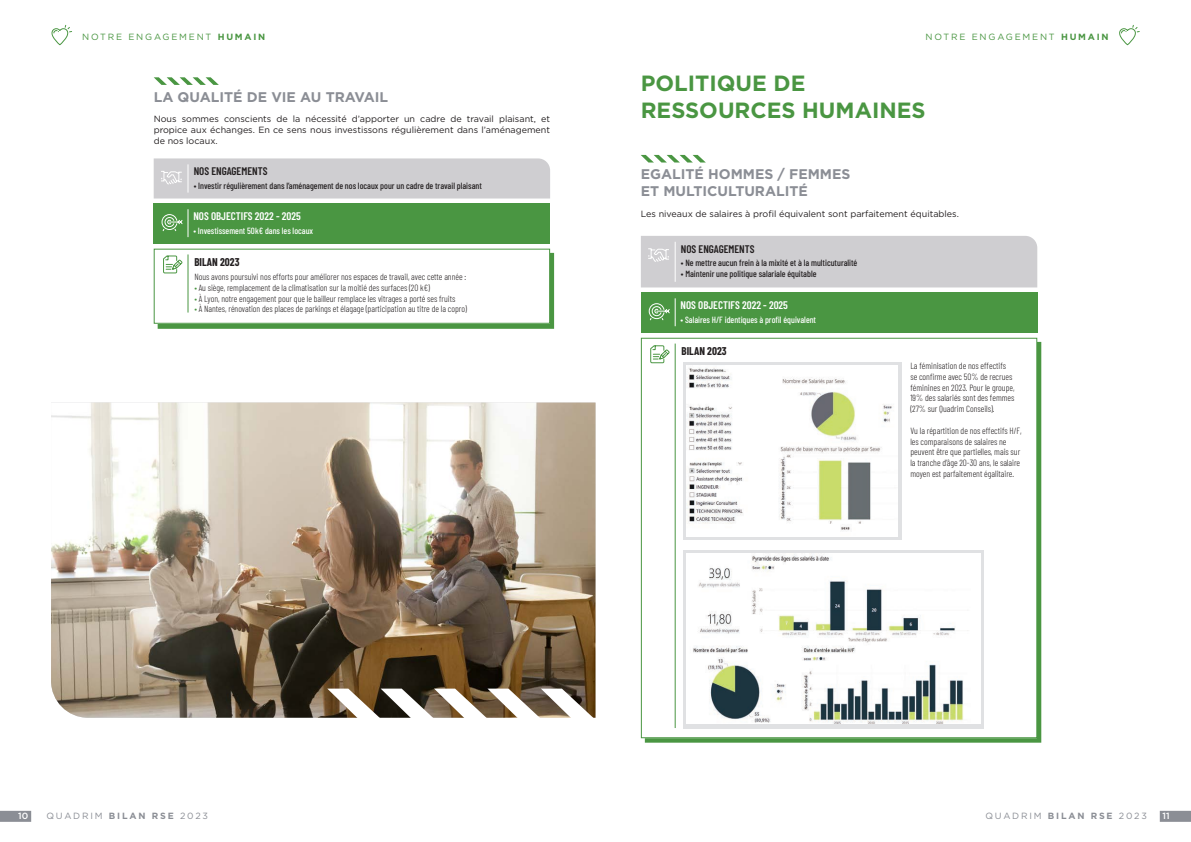
<style>
.page{position:relative;width:1191px;height:842px;background:#fff}
.page>*{position:absolute;margin:0;border:0;box-sizing:border-box;transform-origin:0 0}
.Titre_Humain{font:700 22px/26.4px "Gotham";color:#4a9642}
.SS_Titre{font:700 14px/16.8px "Gotham";color:#8b8e95}
.Tab-Engagement{font:600 11px "Barlow Condensed";color:#fff}
.Tab-Engagement-2{font:600 11px "Barlow Condensed";color:#231f20}
.Tab-Engagement-3{font:700 11px "Barlow Condensed";color:#231f20}
.TAB-Labeur_Bilan{font:300 9px/10.8px "Barlow Condensed";color:#231f20}
.Labeur{font:9px/10.8px "Gotham";color:#231f20;text-align:justify}
.TAB-Labeur_Gras{font:500 9px "Barlow Condensed";color:#231f20}
.TAB-Labeur_Gras-2{font:500 9px "Barlow Condensed";color:#fff}
.t1{font:9px "Gotham";letter-spacing:.2em;color:#4a9642}
.t2{font:9px "Gotham";letter-spacing:.2em;color:#8b8e95}
.t3{font:500 9px "Gotham";color:#fff}
.s1{font-weight:700}
.s2{color:#4a9642}
</style>
<div class="page">
<svg style="left:645px;top:342px;width:396px;height:401px;background:#539b4c"></svg>
<svg style="left:641px;top:155px;width:64px;height:7px"></svg>
<svg style="left:154px;top:77px;width:65px;height:8px"></svg>
<div style="left:154px;top:203px;width:396px;height:41px;background:#4a9642"></div>
<svg style="left:158px;top:253px;width:396px;height:76px"></svg>
<div style="left:154px;top:158px;width:396px;height:41px;background:#cfced1"></div>
<svg style="left:161px;top:209px;width:28px;height:28px"></svg>
<hr style="left:188px;top:254px;width:1px;height:59px;background:#4a9642">
<div style="left:641px;top:292px;width:396px;height:41px;background:#4a9642"></div>
<div style="left:641px;top:338px;width:395px;height:400px;background:#fff"></div>
<div style="left:641px;top:338px;width:396px;height:400px;border:1px solid #4a9642"></div>
<svg style="left:650px;top:345px;width:20px;height:19px"></svg>
<div style="left:641px;top:236px;width:396px;height:51px;background:#cfced1"></div>
<hr style="left:675px;top:242px;width:1px;height:40px;background:#fff">
<svg style="left:648px;top:298px;width:28px;height:28px"></svg>
<hr style="left:675px;top:344px;width:1px;height:384px;background:#4a9642">
<img style="left:51px;top:403px;width:544px;height:315px">
<svg style="left:683px;top:363px;width:218px;height:177px;fill:#e0e1e3"></svg>
<div style="left:683px;top:550px;width:301px;height:178px;background:linear-gradient(to right,#e0e1e3,#e0e1e3)"></div>
<img style="left:686px;top:554px;width:294px;height:170px">
<svg style="left:327px;top:689px;width:268px;height:29px"></svg>
<img style="left:686px;top:366px;width:211px;height:170px">
<div style="left:0;top:811px;width:31px;height:11px;background:#8b8e95"></div>
<div style="left:1159px;top:811px;width:32px;height:11px;background:#8b8e95"></div>
<svg style="left:1119px;top:25px;width:21px;height:21px"></svg>
<svg style="left:51px;top:25px;width:21px;height:21px"></svg>
<p class="t1" style="left:82px;top:31px;width:185px">NOTRE ENGAGEMENT <span class="s1">HUMAIN</span></p>
<p class="t1" style="left:925px;top:31px;width:185px">NOTRE ENGAGEMENT <span class="s1">HUMAIN</span></p>
<p class="SS_Titre" style="left:154px;top:88px;width:236px">LA QUALITÉ DE VIE AU TRAVAIL</p>
<p class="Labeur" style="left:154px;top:114px;width:398px">Nous sommes conscients de la nécessité d’apporter un cadre de travail plaisant, et propice aux échanges. En ce sens nous investissons régulièrement dans l’aménagement de nos locaux.</p>
<p class="Tab-Engagement-2" style="left:194px;top:163px;width:75px">NOS ENGAGEMENTS</p>
<p class="TAB-Labeur_Gras" style="left:194px;top:179px;width:290px">• Investir régulièrement dans l’aménagement de nos locaux pour un cadre de travail plaisant</p>
<p class="Tab-Engagement" style="left:193px;top:208px;width:109px">NOS OBJECTIFS 2022 - 2025</p>
<p class="TAB-Labeur_Gras-2" style="left:193px;top:224px;width:121px">• Investissement 50k€ dans les locaux</p>
<p class="Tab-Engagement-3" style="left:194px;top:255px;width:47px">BILAN 2023</p>
<p class="TAB-Labeur_Bilan" style="left:194px;top:271px;width:273px">Nous avons poursuivi nos efforts pour améliorer nos espaces de travail, avec cette année :</p>
<p class="TAB-Labeur_Bilan" style="left:194px;top:281px;width:237px"><span class="s2">•</span> Au siège, remplacement de la climatisation sur la moitié des surfaces (20 k€)</p>
<p class="TAB-Labeur_Bilan" style="left:194px;top:292px;width:262px"><span class="s2">•</span> À Lyon, notre engagement pour que le bailleur remplace les vitrages a porté ses fruits</p>
<p class="TAB-Labeur_Bilan" style="left:194px;top:303px;width:274px"><span class="s2">•</span> À Nantes, rénovation des places de parkings et élagage (participation au titre de la copro)</p>
<p class="Titre_Humain" style="left:640px;top:70px;width:286px">POLITIQUE DE<br>RESSOURCES HUMAINES</p>
<p class="SS_Titre" style="left:640px;top:166px;width:211px">EGALITÉ HOMMES / FEMMES<br>ET MULTICULTURALITÉ</p>
<p class="Labeur" style="left:640px;top:208px;width:320px">Les niveaux de salaires à profil équivalent sont parfaitement équitables.</p>
<p class="Tab-Engagement-2" style="left:681px;top:241px;width:75px">NOS ENGAGEMENTS</p>
<p class="TAB-Labeur_Gras" style="left:681px;top:256px;width:178px">• Ne mettre aucun frein à la mixité et à la multicuturalité</p>
<p class="TAB-Labeur_Gras" style="left:681px;top:267px;width:137px">• Maintenir une politique salariale équitable</p>
<p class="Tab-Engagement" style="left:680px;top:297px;width:109px">NOS OBJECTIFS 2022 - 2025</p>
<p class="TAB-Labeur_Gras-2" style="left:680px;top:313px;width:137px">• Salaires H/F identiques à profil équivalent</p>
<p class="Tab-Engagement-3" style="left:681px;top:344px;width:47px">BILAN 2023</p>
<p class="TAB-Labeur_Bilan" style="left:910px;top:360px;width:106px">La féminisation de nos effectifs se confirme avec 50% de recrues féminines en 2023. Pour le groupe,<br>19% des salariés sont des femmes (27% sur Quadrim Conseils).</p>
<p class="TAB-Labeur_Bilan" style="left:910px;top:425px;width:113px">Vu la répartition de nos effectifs H/F, les comparaisons de salaires ne peuvent être que partielles, mais sur la tranche d’âge 20-30 ans, le salaire moyen est parfaitement égalitaire.</p>
<p class="t3" style="left:18px;top:810px;width:12px">10</p>
<p class="t3" style="left:1162px;top:810px;width:9px">11</p>
<p class="t2" style="left:46px;top:810px;width:163px">QUADRIM <span class="s1">BILAN RSE</span> 2023</p>
<p class="t2" style="left:985px;top:810px;width:163px">QUADRIM <span class="s1">BILAN RSE</span> 2023</p>
</div>
